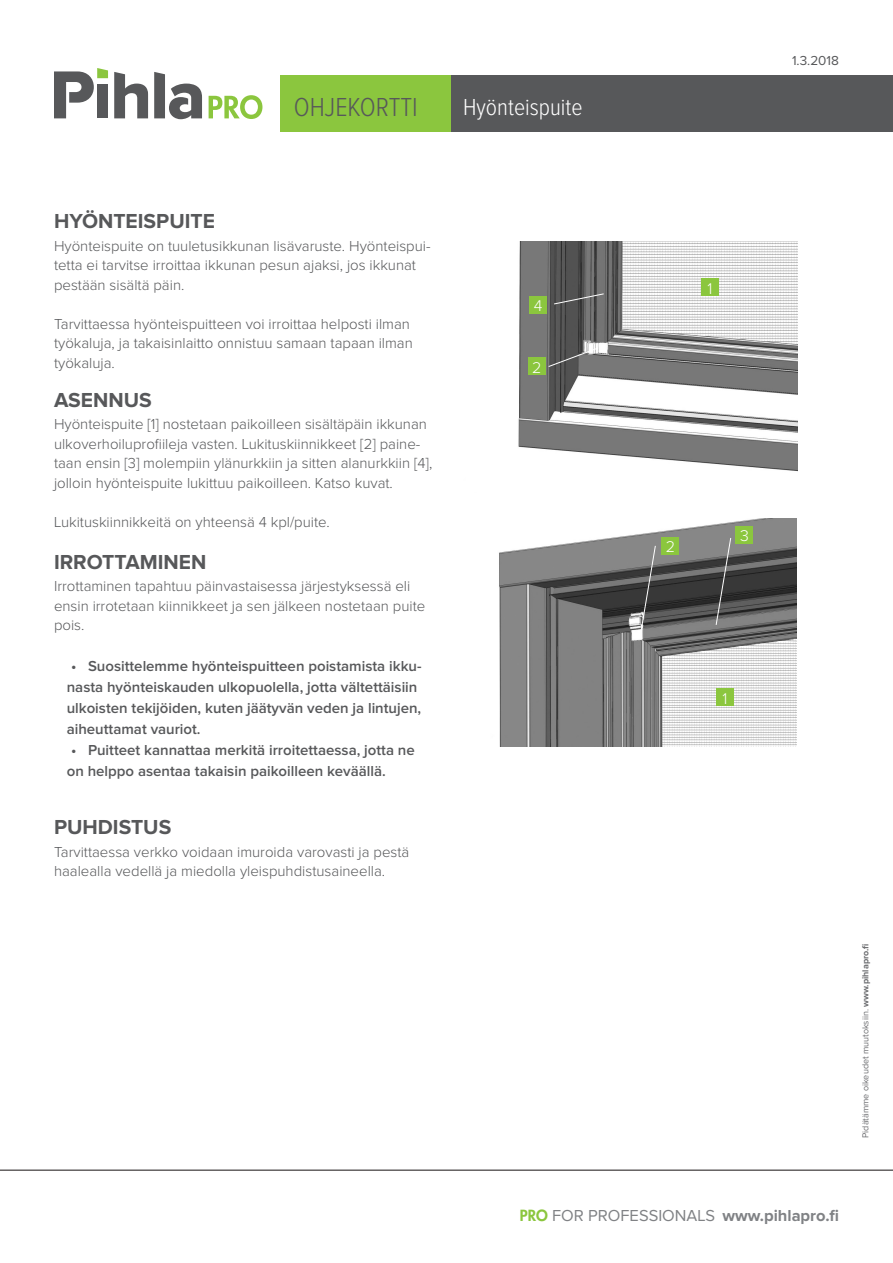
<style>
.page{position:relative;width:893px;height:1263px;background:#fff}
.page>*{position:absolute;margin:0;border:0;box-sizing:border-box;transform-origin:0 0}
.t1{font:300 27px "Proxima Nova Cond";color:#57585a}
.t2{font:300 24px "Proxima Nova Cond";color:#fff}
.PRO_Väliotsikko{font:700 21px "Proxima Nova";color:#57585a}
.t3{font:16.5px "Proxima Nova";color:#808285}
.PRO_Leipäteksti{font:300 16.05px "Proxima Nova";color:#fff}
.PRO_Leipäteksti-2{font:300 15px/19.5px "Proxima Nova";color:#57585a}
.t4{font:600 15px/21px "Proxima Nova";color:#57585a}
.t5{font:13.5px "Proxima Nova";color:#57585a}
.t6{font:9px "Proxima Nova";color:#6c6d70}
.s1{font-weight:700}
.s2{font-family:"Futura Std";font-weight:800;font-size:15px;color:#8bc63e}
</style>
<div class="page">
<hr style="left:0;top:1169px;width:893px;height:2px;background:#231f20">
<div style="left:446px;top:75px;width:447px;height:57px;background:#57585a"></div>
<svg style="left:114px;top:72px;width:34px;height:46px"></svg>
<svg style="left:54px;top:68px;width:54px;height:50px"></svg>
<svg style="left:154px;top:72px;width:48px;height:47px"></svg>
<svg style="left:209px;top:95px;width:53px;height:24px"></svg>
<div style="left:281px;top:75px;width:170px;height:57px;background:#8bc63e"></div>
<img style="left:499px;top:519px;width:297px;height:228px">
<svg style="left:640px;top:545px;width:16px;height:89px"></svg>
<svg style="left:715px;top:537px;width:17px;height:89px;background:#616161"></svg>
<img style="left:518px;top:242px;width:279px;height:229px">
<svg style="left:547px;top:347px;width:52px;height:21px"></svg>
<svg style="left:553px;top:293px;width:52px;height:12px"></svg>
<div style="left:529px;top:297px;width:18px;height:17px;background:#8bc63e"></div>
<div style="left:528px;top:358px;width:18px;height:17px;background:#8bc63e"></div>
<div style="left:701px;top:279px;width:18px;height:17px;background:#8bc63e"></div>
<div style="left:662px;top:538px;width:17px;height:17px;background:#8bc63e"></div>
<div style="left:716px;top:689px;width:18px;height:17px;background:#8bc63e"></div>
<div style="left:736px;top:526px;width:17px;height:17px;background:#8bc63e"></div>
<h1 class="t1" style="left:294px;top:95px;width:125px">OHJEKORTTI</h1>
<h2 class="t2" style="left:463px;top:96px;width:121px">Hyönteispuite</h2>
<p class="t5" style="left:792px;top:54px;width:48px">1.3.2018</p>
<p class="PRO_Väliotsikko" style="left:54px;top:212px;width:163px">HYÖNTEISPUITE</p>
<p class="PRO_Leipäteksti-2" style="left:54px;top:237px;width:378px">Hyönteispuite on tuuletusikkunan lisävaruste. Hyönteispui&shy;tetta ei tarvitse irroittaa ikkunan pesun ajaksi, jos ikkunat pestään sisältä päin.</p>
<p class="PRO_Leipäteksti-2" style="left:54px;top:315px;width:360px">Tarvittaessa hyönteispuitteen voi irroittaa helposti ilman työkaluja, ja takaisinlaitto onnistuu samaan tapaan ilman työkaluja.</p>
<p class="PRO_Väliotsikko" style="left:54px;top:390px;width:99px">ASENNUS</p>
<p class="PRO_Leipäteksti-2" style="left:54px;top:415px;width:380px">Hyönteispuite [1] nostetaan paikoilleen sisältäpäin ikkunan ulkoverhoiluprofiileja vasten. Lukituskiinnikkeet [2] paine&shy;taan ensin [3] molempiin ylänurkkiin ja sitten alanurkkiin [4], jolloin hyönteispuite lukittuu paikoilleen. Katso kuvat.</p>
<p class="PRO_Leipäteksti-2" style="left:54px;top:513px;width:277px">Lukituskiinnikkeitä on yhteensä 4 kpl/puite.</p>
<p class="PRO_Väliotsikko" style="left:54px;top:552px;width:154px">IRROTTAMINEN</p>
<p class="PRO_Leipäteksti-2" style="left:54px;top:577px;width:373px">Irrottaminen tapahtuu päinvastaisessa järjestyksessä eli ensin irrotetaan kiinnikkeet ja sen jälkeen nostetaan puite pois.</p>
<p class="t4" style="left:67px;top:656px;width:356px">• Suosittelemme hyönteispuitteen poistamista ikku&shy;nasta hyönteiskauden ulkopuolella, jotta vältettäisiin ulkoisten tekijöiden, kuten jäätyvän veden ja lintujen, aiheuttamat vauriot.</p>
<p class="t4" style="left:67px;top:740px;width:350px">• Puitteet kannattaa merkitä irroitettaessa, jotta ne on helppo asentaa takaisin paikoilleen keväällä.</p>
<p class="PRO_Väliotsikko" style="left:54px;top:818px;width:119px">PUHDISTUS</p>
<p class="PRO_Leipäteksti-2" style="left:54px;top:843px;width:357px">Tarvittaessa verkko voidaan imuroida varovasti ja pestä haalealla vedellä ja miedolla yleispuhdistusaineella.</p>
<p class="PRO_Leipäteksti" style="left:534px;top:299px;width:10px">4</p>
<p class="PRO_Leipäteksti" style="left:532px;top:360px;width:11px">2</p>
<p class="PRO_Leipäteksti" style="left:707px;top:281px;width:6px">1</p>
<p class="PRO_Leipäteksti" style="left:666px;top:540px;width:11px">2</p>
<p class="PRO_Leipäteksti" style="left:740px;top:528px;width:10px">3</p>
<p class="PRO_Leipäteksti" style="left:722px;top:691px;width:6px">1</p>
<p class="t6" style="left:861px;top:1138px;width:196px;rotate:-90deg">Pidätämme oikeudet muutoksiin. <span class="s1">www.pihlapro.fi</span></p>
<p class="t3" style="left:520px;top:1208px;width:321px"><span class="s2">PRO</span> FOR PROFESSIONALS <span class="s1">www.pihlapro.fi</span></p>
</div>
